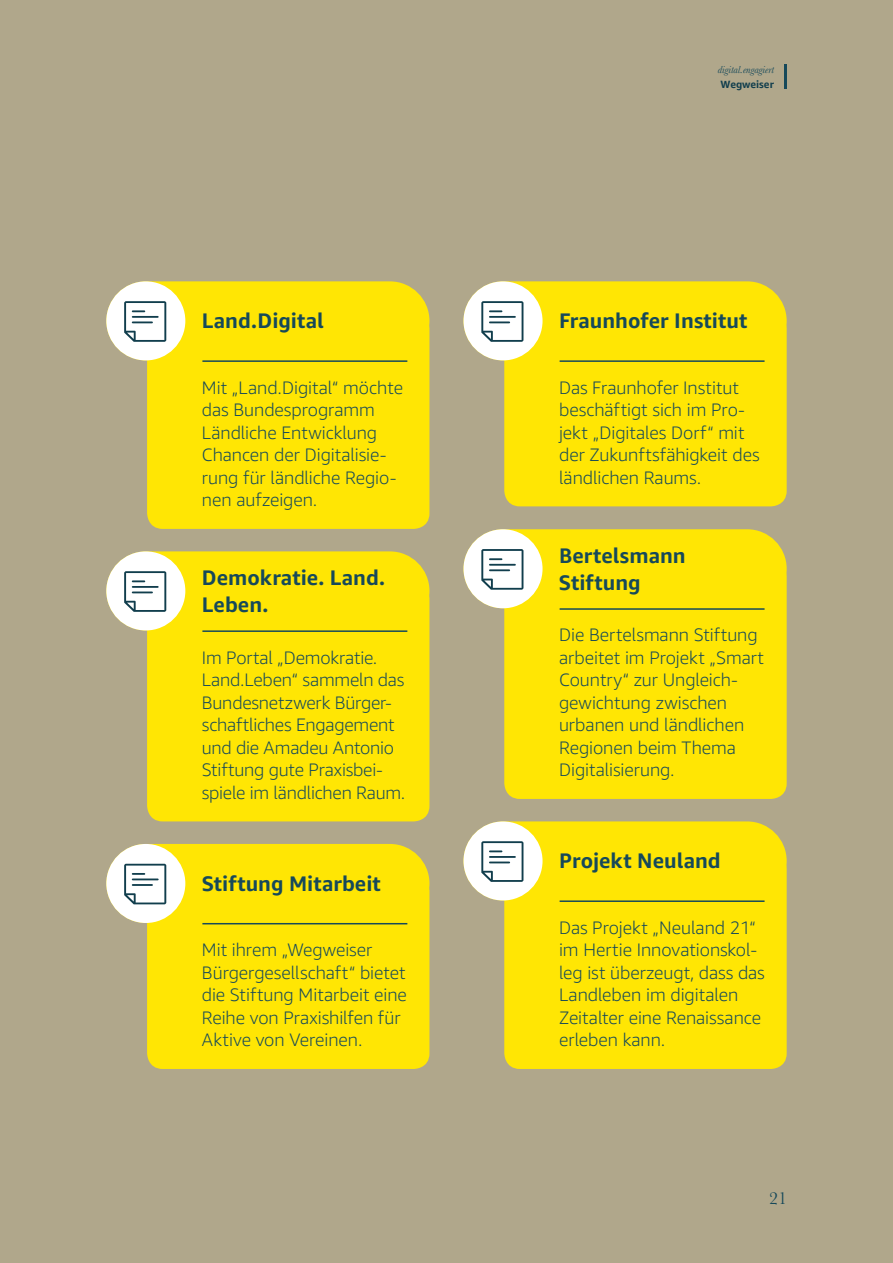
<style>
.page{position:relative;width:893px;height:1263px;background:#b0a78b}
.page>*{position:absolute;margin:0;border:0;box-sizing:border-box;transform-origin:0 0}
.t1{font:700 21px/27px "Amazon Ember";color:#16495a}
.Fließtext{font:300 18px/22.5px "Amazon Ember";letter-spacing:-.005em;color:#16495a}
.t2{font:18px "Baskerville";color:#16495a}
.t3{font:italic 10.5px "Baskerville";color:#16495a}
.t4{font:700 10.5px "Amazon Ember";color:#113e4d}
</style>
<div class="page">
<div style="left:147px;top:313px;width:282px;height:216px;background:#ffe604;border-radius:16px"></div>
<svg style="left:106px;top:281px;width:323px;height:79px"></svg>
<hr style="left:202px;top:360px;width:205px;height:2px;background:#16495a">
<div style="left:147px;top:583px;width:282px;height:238px;background:#ffe604;border-radius:16px"></div>
<svg style="left:106px;top:551px;width:323px;height:79px"></svg>
<hr style="left:202px;top:630px;width:205px;height:2px;background:#16495a">
<div style="left:147px;top:875px;width:282px;height:194px;background:#ffe604;border-radius:16px"></div>
<svg style="left:106px;top:844px;width:323px;height:79px"></svg>
<hr style="left:202px;top:923px;width:205px;height:1px;background:#16495a">
<div style="left:504px;top:313px;width:283px;height:193px;background:#ffe604;border-radius:16px"></div>
<svg style="left:463px;top:281px;width:324px;height:79px"></svg>
<hr style="left:560px;top:360px;width:205px;height:2px;background:#16495a">
<div style="left:504px;top:561px;width:283px;height:238px;background:#ffe604;border-radius:16px"></div>
<svg style="left:463px;top:529px;width:324px;height:79px"></svg>
<hr style="left:560px;top:608px;width:205px;height:2px;background:#16495a">
<div style="left:504px;top:853px;width:283px;height:216px;background:#ffe604;border-radius:16px"></div>
<svg style="left:463px;top:821px;width:324px;height:79px"></svg>
<hr style="left:560px;top:900px;width:205px;height:2px;background:#16495a">
<hr style="left:785px;top:65px;width:2px;height:24px;background:#16495a">
<p class="t1" style="left:202px;top:308px;width:123px">Land.Digital</p>
<p class="Fließtext" style="left:202px;top:376px;width:203px">Mit „Land.Digital“ möchte das Bundesprogramm<br>Ländliche Entwicklung<br>Chancen der Digitalisie&shy;rung für ländliche Regio&shy;nen aufzeigen.</p>
<p class="t1" style="left:202px;top:564px;width:185px">Demokratie. Land.<br>Leben.</p>
<p class="Fließtext" style="left:202px;top:646px;width:205px">Im Portal „Demokratie.<br>Land.Leben“ sammeln das<br>Bundesnetzwerk Bürger&shy;schaftliches Engagement und die Amadeu Antonio<br>Stiftung gute Praxisbei&shy;spiele im ländlichen Raum.</p>
<p class="t1" style="left:202px;top:870px;width:181px">Stiftung Mitarbeit</p>
<p class="Fließtext" style="left:202px;top:939px;width:207px">Mit ihrem „Wegweiser<br>Bürgergesellschaft“ bietet die Stiftung Mitarbeit eine<br>Reihe von Praxishilfen für<br>Aktive von Vereinen.</p>
<p class="t3" style="left:718px;top:63px;width:57px">digital.engagiert</p>
<p class="t4" style="left:721px;top:78px;width:55px">Wegweiser</p>
<p class="t1" style="left:559px;top:308px;width:190px">Fraunhofer Institut</p>
<p class="Fließtext" style="left:559px;top:376px;width:202px">Das Fraunhofer Institut beschäftigt sich im Pro&shy;jekt „Digitales Dorf“ mit der Zukunftsfähigkeit des ländlichen Raums.</p>
<p class="t1" style="left:559px;top:542px;width:128px">Bertelsmann<br>Stiftung</p>
<p class="Fließtext" style="left:559px;top:624px;width:207px">Die Bertelsmann Stiftung arbeitet im Projekt „Smart<br>Country“ zur Ungleich&shy;gewichtung zwischen urbanen und ländlichen<br>Regionen beim Thema<br>Digitalisierung.</p>
<p class="t1" style="left:559px;top:848px;width:163px">Projekt Neuland</p>
<p class="Fließtext" style="left:559px;top:916px;width:207px">Das Projekt „Neuland 21“ im Hertie Innovationskol&shy;leg ist überzeugt, dass das<br>Landleben im digitalen<br>Zeitalter eine Renaissance erleben kann.</p>
<p class="t2" style="left:769px;top:1187px;width:19px">21</p>
</div>
